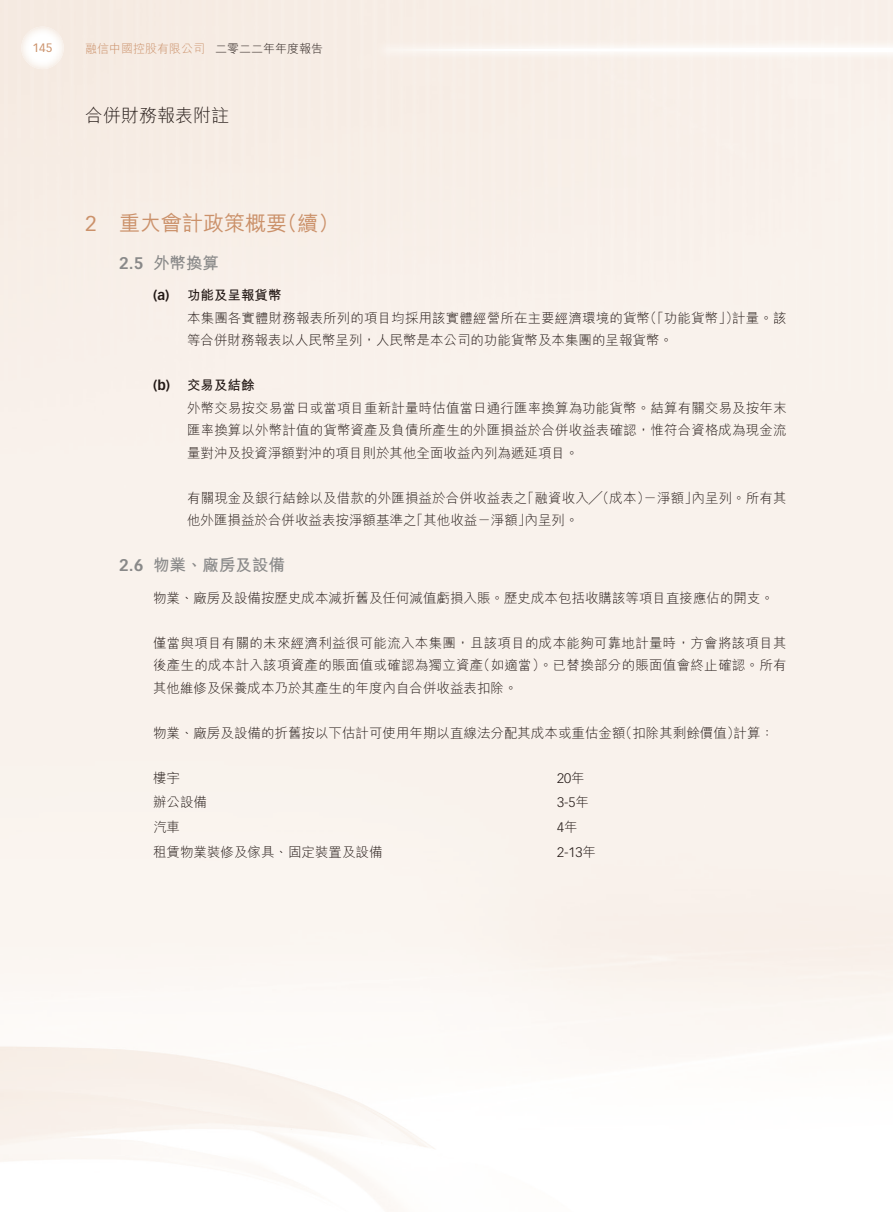
<style>
.page{position:relative;width:893px;height:1212px;background:#fff}
.page>*{position:absolute;margin:0;border:0;box-sizing:border-box;transform-origin:0 0}
.t1{font:21px "M Hei HK Medium E Ten B5 H";color:#cb916a}
.t2{font:18px "M Hei HK Light E Ten B5 H";color:#231916}
.t3{font:16.5px "M Hei HK Bold E Ten B5 H";color:#898989}
.t4{font:13.5px/22.5px "M Hei HK Light E Ten B5 H";color:#231916}
.t5{font:13.5px "M Hei HK Bold E Ten B5 H";color:#231916}
.t6{font:300 13.5px "Vectora LT Std";color:#231916}
.t7{font:12px "M Hei HK Light E Ten B5 H";color:#cb916a}
.t8{font:12px "Vectora LT Std";color:#cb916a}
.s1{color:#231916}
.s2{font-family:"Vectora LT Std"}
.s3{font-family:"Vectora LT Std";font-weight:700}
.s4{font-family:"M Hei HK Light E Ten B5 H";font-weight:400}
</style>
<div class="page">
<svg style="left:383px;top:48px;width:510px;height:4px"></svg>
<p class="t8" style="left:33px;top:42px;width:22px">145</p>
<p class="t7" style="left:85px;top:44px;width:240px">融信中國控股有限公司 <span class="s1">二零二二年年度報告</span></p>
<h2 class="t2" style="left:85px;top:109px;width:146px">合併財務報表附註</h2>
<h1 class="t1" style="left:85px;top:216px;width:256px"><span class="s2">2</span> 重大會計政策概要（續）</h1>
<p class="t3" style="left:119px;top:256px;width:102px"><span class="s3">2.5</span> 外幣換算</p>
<p class="t5" style="left:153px;top:290px;width:130px"><span class="s3">(a)</span> 功能及呈報貨幣</p>
<p class="t4" style="left:187px;top:308px;width:601px">本集團各實體財務報表所列的項目均採用該實體經營所在主要經濟環境的貨幣（「功能貨幣」）計量。該等合併財務報表以人民幣呈列，人民幣是本公司的功能貨幣及本集團的呈報貨幣。</p>
<p class="t5" style="left:153px;top:380px;width:103px"><span class="s3">(b)</span> 交易及結餘</p>
<p class="t4" style="left:187px;top:398px;width:601px;text-align:justify">外幣交易按交易當日或當項目重新計量時估值當日通行匯率換算為功能貨幣。結算有關交易及按年末匯率換算以外幣計值的貨幣資產及負債所產生的外匯損益於合併收益表確認，惟符合資格成為現金流量對沖及投資淨額對沖的項目則於其他全面收益內列為遞延項目。</p>
<p class="t4" style="left:187px;top:488px;width:601px">有關現金及銀行結餘以及借款的外匯損益於合併收益表之「融資收入╱（成本）－淨額」內呈列。所有其他外匯損益於合併收益表按淨額基準之「其他收益－淨額」內呈列。</p>
<p class="t3" style="left:119px;top:559px;width:168px"><span class="s3">2.6</span> 物業、廠房及設備</p>
<p class="t4" style="left:153px;top:588px;width:622px">物業、廠房及設備按歷史成本減折舊及任何減值虧損入賬。歷史成本包括收購該等項目直接應佔的開支。</p>
<p class="t4" style="left:153px;top:633px;width:635px;text-align:justify">僅當與項目有關的未來經濟利益很可能流入本集團，且該項目的成本能夠可靠地計量時，方會將該項目其後產生的成本計入該項資產的賬面值或確認為獨立資產（如適當）。已替換部分的賬面值會終止確認。所有其他維修及保養成本乃於其產生的年度內自合併收益表扣除。</p>
<p class="t4" style="left:153px;top:723px;width:622px">物業、廠房及設備的折舊按以下估計可使用年期以直線法分配其成本或重估金額（扣除其剩餘價值）計算：</p>
<p class="t4" style="left:153px;top:768px;width:28px">樓宇</p>
<p class="t6" style="left:557px;top:771px;width:29px">20<span class="s4">年</span></p>
<p class="t4" style="left:153px;top:793px;width:55px">辦公設備</p>
<p class="t6" style="left:557px;top:796px;width:34px">3-5<span class="s4">年</span></p>
<p class="t4" style="left:153px;top:817px;width:28px">汽車</p>
<p class="t6" style="left:557px;top:821px;width:22px">4<span class="s4">年</span></p>
<p class="t4" style="left:153px;top:842px;width:231px">租賃物業裝修及傢具、固定裝置及設備</p>
<p class="t6" style="left:557px;top:845px;width:41px">2-13<span class="s4">年</span></p>
</div>
